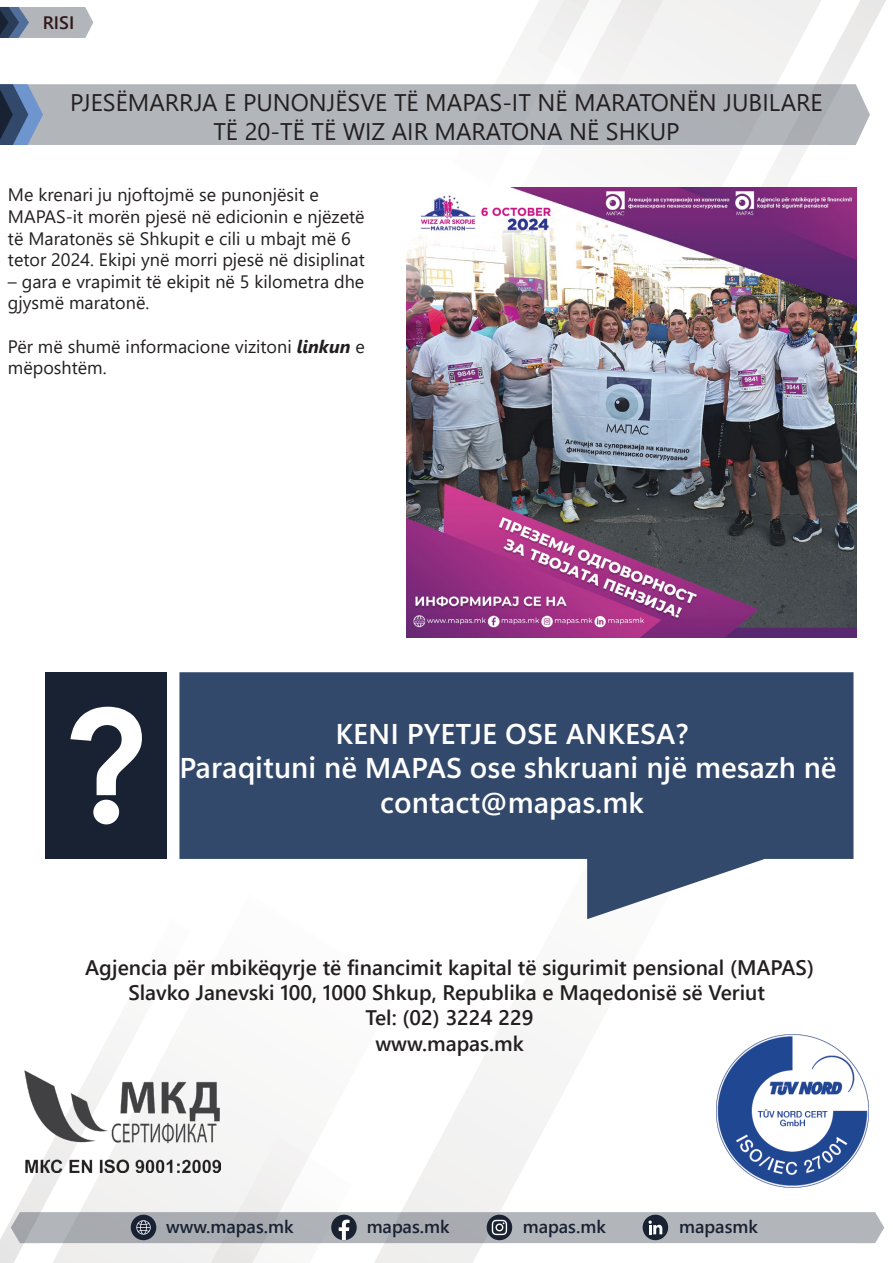
<style>
.page{position:relative;width:893px;height:1263px;background:#fff}
.page>*{position:absolute;margin:0;border:0;box-sizing:border-box;transform-origin:0 0}
.t1{font:28.5px/34.2px "Segoe UI Variable";color:#fff;text-align:center}
.t2{font:24px/28.8px "Segoe UI";color:#231f20;text-align:center}
.t3{font:600 21px/25.2px "Segoe UI";color:#231f20;text-align:center}
.t4{font:18px/21.6px "Segoe UI";color:#231f20}
.t5{font:600 18px "Segoe UI";color:#16351a;scale:.25 1}
.t6{font:600 18px "Segoe UI";color:#182233}
.t7{font:600 18px "Segoe UI";color:#311717}
.t8{font:600 16.8px "Segoe UI";color:#16351a}
.t9{font:600 13.5px "Segoe UI";color:#16351a;scale:.25 1}
.s1{font-weight:700;font-style:italic}
</style>
<div class="page">
<svg style="left:0;top:7px;width:93px;height:31px;background:#959eaa"></svg>
<svg style="left:442px;top:919px;width:146px;height:218px"></svg>
<svg style="left:0;top:1040px;width:233px;height:223px"></svg>
<svg style="left:510px;top:0;width:376px;height:188px"></svg>
<div style="left:43px;top:84px;width:827px;height:61px;background:#b2b6bb"></div>
<svg style="left:0;top:84px;width:43px;height:61px;background:#5a7194"></svg>
<img style="left:407px;top:188px;width:450px;height:450px">
<svg style="left:11px;top:1137px;width:873px;height:126px"></svg>
<div style="left:46px;top:672px;width:121px;height:187px;background:#182233"></div>
<svg style="left:179px;top:672px;width:674px;height:247px;fill:#32496b"></svg>
<svg style="left:70px;top:707px;width:72px;height:117px"></svg>
<img style="left:717px;top:1035px;width:151px;height:153px">
<img style="left:25px;top:1070px;width:196px;height:103px">
<p class="t7" style="left:43px;top:6px;width:33px">RISI</p>
<h2 class="t2" style="left:70px;top:86px;width:754px">PJESËMARRJA E PUNONJËSVE TË MAPAS-IT NË MARATONËN JUBILARE<br>TË 20-TË TË WIZ AIR MARATONA NË SHKUP</h2>
<p class="t4" style="left:8px;top:183px;width:358px">Me krenari ju njoftojmë se punonjësit e MAPAS-it morën pjesë në edicionin e njëzetë të Maratonës së Shkupit e cili u mbajt më 6 tetor 2024. Ekipi ynë morri pjesë në disiplinat</p>
<p class="t4" style="left:8px;top:269px;width:358px">– gara e vrapimit të ekipit në 5 kilometra dhe gjysmë maratonë.</p>
<p class="t4" style="left:8px;top:334px;width:358px">Për më shumë informacione vizitoni <span class="s1">linkun</span> e mëposhtëm.</p>
<h1 class="t1" style="left:180px;top:716px;width:659px">KENI PYETJE OSE ANKESA?<br>Paraqituni në MAPAS ose shkruani një mesazh në contact@mapas.mk</h1>
<p class="t3" style="left:85px;top:953px;width:730px">Agjencia për mbikëqyrje të financimit kapital të sigurimit pensional (MAPAS)<br>Slavko Janevski 100, 1000 Shkup, Republika e Maqedonisë së Veriut<br>Tel: (02) 3224 229<br>www.mapas.mk</p>
<p class="t6" style="left:166px;top:1209px;width:129px">www.mapas.mk</p>
<p class="t6" style="left:367px;top:1209px;width:84px">mapas.mk</p>
<p class="t5" style="left:368px;top:1210px;width:328px">https://www.facebook.com/MAPAS.MK</p>
<p class="t6" style="left:523px;top:1209px;width:84px">map s.mk</p>
<p class="t5" style="left:524px;top:1210px;width:332px">https://www.instagram.com/mapas.mk/</p>
<p class="t6" style="left:679px;top:1209px;width:80px">mapasmk</p>
<p class="t8" style="left:166px;top:1211px;width:129px">http://mapas.mk</p>
<p class="t9" style="left:681px;top:1214px;width:296px">https://www.linkedin.com/company/mapasmk/</p>
</div>
